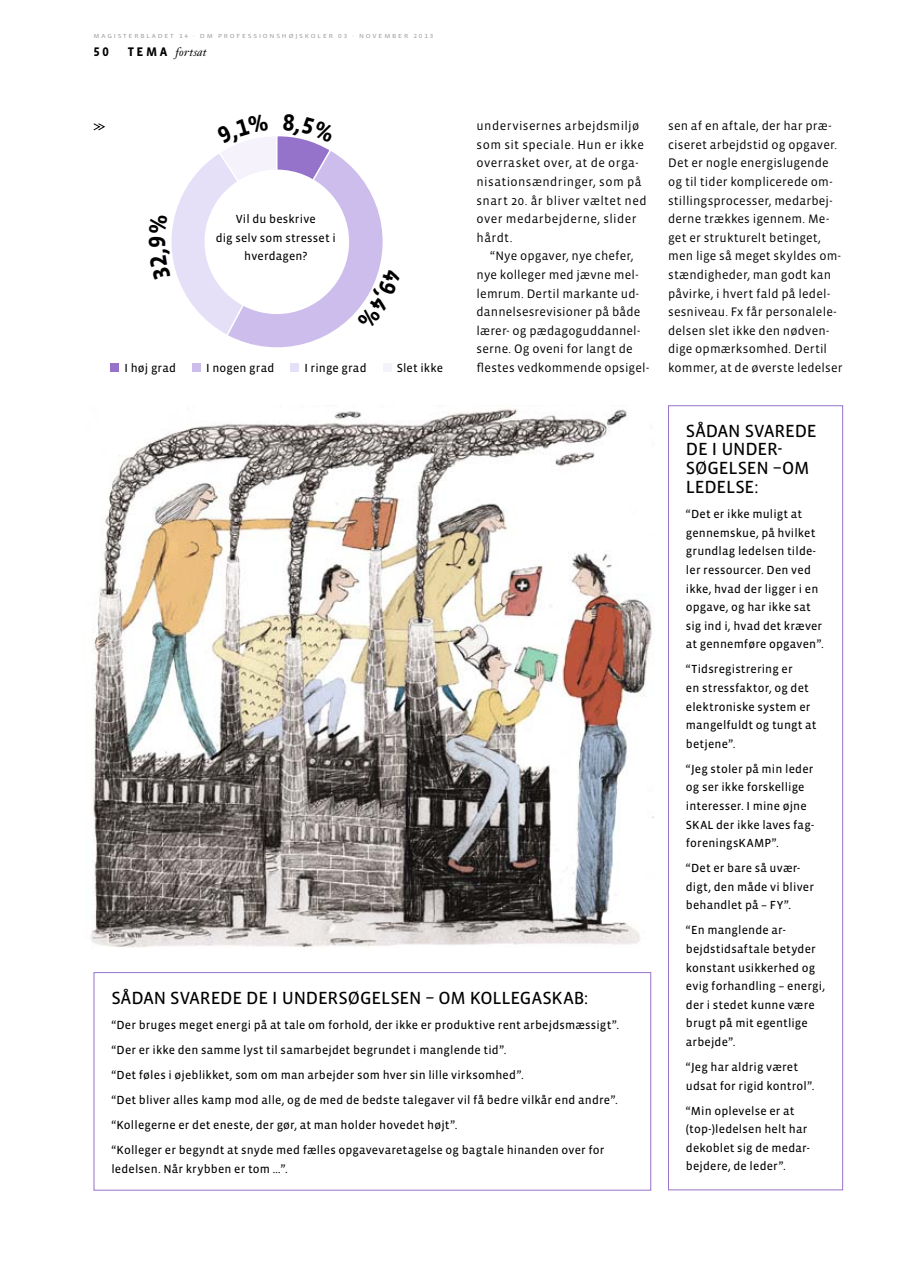
<style>
.page{position:relative;width:915px;height:1263px;background:#fff}
.page>*{position:absolute;margin:0;border:0;box-sizing:border-box;transform-origin:0 0}
.t1{font:18px/18.6px "Vista Sans OT";letter-spacing:-.005em;color:#000}
.t2{font:700 12.75px "Vista Sans OT";color:#000}
.t3{font:12.6px/18.6px "Vista Sans OT";letter-spacing:.01em;color:#000}
.t4{font:12.6px/18.6px "Vista Sans OT";letter-spacing:.03em;color:#000}
.t5{font:12px/18.6px "Vista Sans OT";letter-spacing:.015em;color:#000}
.t6{font:italic 12px "Janson Text";letter-spacing:.02em;color:#000}
.t7{font:6px "Vista Sans OT";letter-spacing:.25em;color:#979898;scale:1.2 1}
.s1{font-family:"Vista Sans OT";font-weight:700;font-style:normal;font-size:12.75px}
</style>
<div class="page">
<img style="left:91px;top:409px;width:563px;height:539px">
<div style="left:111px;top:363px;width:8px;height:9px;background:#9673cb"></div>
<div style="left:192px;top:363px;width:9px;height:9px;background:#ccbded"></div>
<div style="left:290px;top:363px;width:9px;height:9px;background:#e6dff8"></div>
<div style="left:382px;top:363px;width:9px;height:9px;background:#f5f2fc"></div>
<svg style="left:93px;top:123px;width:12px;height:8px"></svg>
<div style="left:668px;top:405px;width:174px;height:785px;border:1px solid #9673cb"></div>
<div style="left:94px;top:972px;width:557px;height:218px;border:1px solid #9673cb"></div>
<svg style="left:171px;top:136px;width:212px;height:212px"></svg>
<p class="t7" style="left:94px;top:33px;width:284px">MAGISTERBLADET 14 · DM PROFESSIONSHØJSKOLER 03 · NOVEMBER 2013</p>
<p class="t2" style="left:94px;top:45px;width:17px">50</p>
<p class="t6" style="left:128px;top:47px;width:80px"><span class="s1">T E M A</span> fortsat</p>
<p class="t5" style="left:216px;top:210px;width:121px;text-align:center">Vil du beskrive<br>dig selv som stresset i hverdagen?</p>
<p class="t5" style="left:124px;top:359px;width:53px">I høj grad</p>
<p class="t5" style="left:206px;top:359px;width:70px">I nogen grad</p>
<p class="t5" style="left:304px;top:359px;width:64px">I ringe grad</p>
<p class="t5" style="left:396px;top:359px;width:48px">Slet ikke</p>
<p class="t4" style="left:476px;top:117px;width:171px">undervisernes arbejdsmiljø som sit speciale. Hun er ikke overrasket over, at de orga&shy;nisationsændringer, som på snart 20. år bliver væltet ned over medarbejderne, slider hårdt.</p>
<p class="t3" style="left:476px;top:247px;width:174px;text-indent:13px">“Nye opgaver, nye chefer, nye kolleger med jævne mel&shy;lemrum. Dertil markante ud&shy;dannelsesrevisioner på både lærer- og pædagoguddannel&shy;serne. Og oveni for langt de flestes vedkommende opsigel-</p>
<h1 class="t1" style="left:111px;top:989px;width:478px">SÅDAN SVAREDE DE I UNDERSØGELSEN – OM KOLLEGASKAB:</h1>
<p class="t5" style="left:111px;top:1013px;width:509px;line-height:25px">“Der bruges meget energi på at tale om forhold, der ikke er produktive rent arbejdsmæssigt”. “Der er ikke den samme lyst til samarbejdet begrundet i manglende tid”.<br>“Det føles i øjeblikket, som om man arbejder som hver sin lille virksomhed”.<br>“Det bliver alles kamp mod alle, og de med de bedste talegaver vil få bedre vilkår end andre”. “Kollegerne er det eneste, der gør, at man holder hovedet højt”.<br>“Kolleger er begyndt at snyde med fælles opgavevaretagelse og bagtale hinanden over for</p>
<p class="t5" style="left:111px;top:1160px;width:178px">ledelsen. Når krybben er tom …”.</p>
<p class="t3" style="left:668px;top:117px;width:176px">sen af en aftale, der har præ&shy;ciseret arbejdstid og opgaver.<br>Det er nogle energislugende og til tider komplicerede om&shy;stillingsprocesser, medarbej&shy;derne trækkes igennem. Me&shy;get er strukturelt betinget, men lige så meget skyldes om&shy;stændigheder, man godt kan påvirke, i hvert fald på ledel&shy;sesniveau. Fx får personalele&shy;delsen slet ikke den nødven&shy;dige opmærksomhed. Dertil kommer, at de øverste ledelser</p>
<h1 class="t1" style="left:685px;top:422px;width:132px">SÅDAN SVAREDE<br>DE I UNDER-<br>SØGELSEN –OM<br>LEDELSE:</h1>
<p class="t5" style="left:685px;top:505px;width:139px">“Det er ikke muligt at gennemskue, på hvilket grundlag ledelsen tilde&shy;ler ressourcer. Den ved ikke, hvad der ligger i en opgave, og har ikke sat sig ind i, hvad det kræver at gennemføre opgaven”.</p>
<p class="t5" style="left:685px;top:660px;width:132px">“Tidsregistrering er<br>en stressfaktor, og det elektroniske system er mangelfuldt og tungt at betjene”.</p>
<p class="t5" style="left:685px;top:760px;width:130px">“Jeg stoler på min leder og ser ikke forskellige interesser. I mine øjne<br>SKAL der ikke laves fag&shy;foreningsKAMP”.</p>
<p class="t5" style="left:685px;top:859px;width:129px">“Det er bare så uvær&shy;digt, den måde vi bliver behandlet på – FY”.</p>
<p class="t5" style="left:685px;top:921px;width:141px">“En manglende ar&shy;bejdstidsaftale betyder konstant usikkerhed og evig forhandling – energi, der i stedet kunne være brugt på mit egentlige arbejde”.</p>
<p class="t5" style="left:685px;top:1058px;width:130px">“Jeg har aldrig været udsat for rigid kontrol”.</p>
<p class="t5" style="left:685px;top:1102px;width:125px">“Min oplevelse er at (top-)ledelsen helt har dekoblet sig de medar&shy;bejdere, de leder”.</p>
</div>
